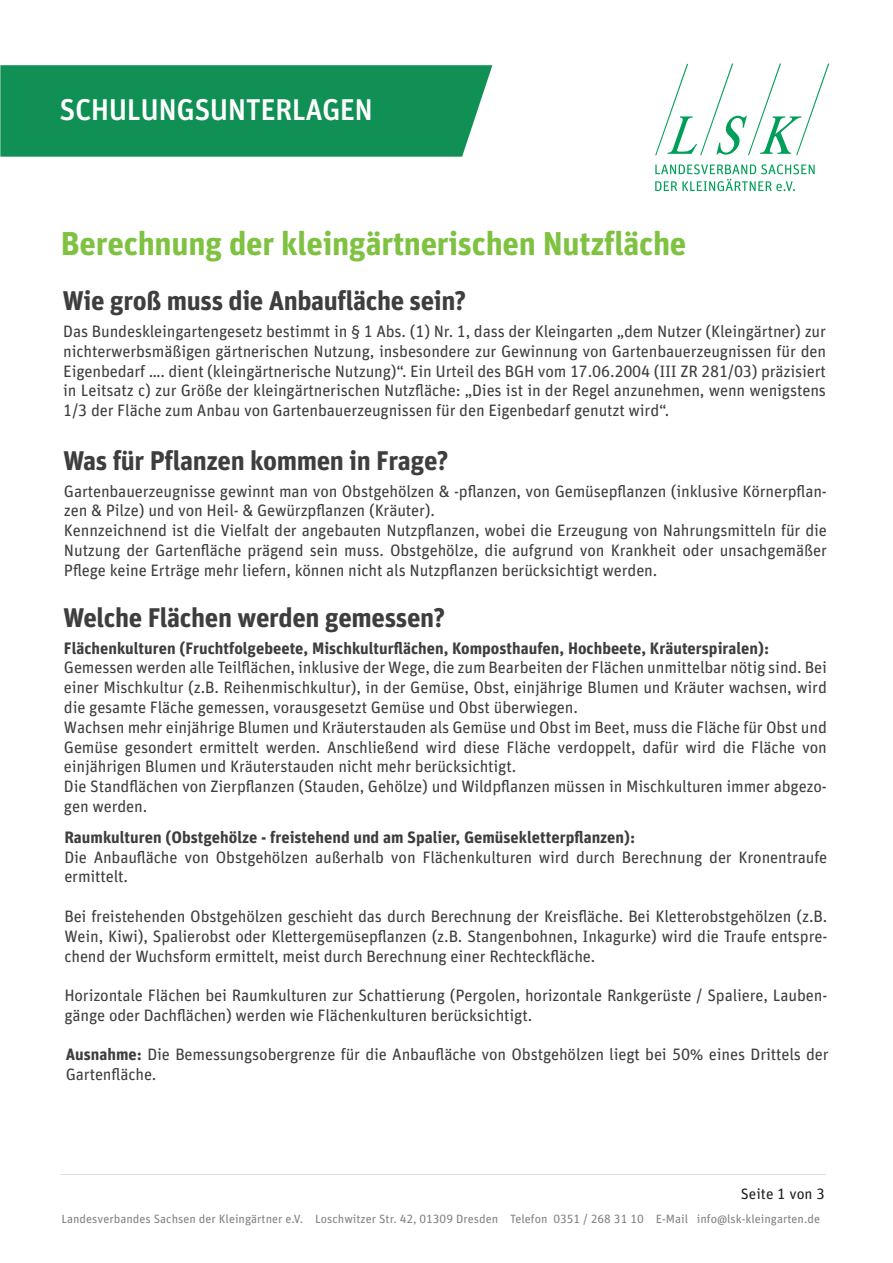
<style>
.page{position:relative;width:893px;height:1263px;background:#fff}
.page>*{position:absolute;margin:0;border:0;box-sizing:border-box;transform-origin:0 0}
.t1{font:700 33px "FF Unit Pro";letter-spacing:-.01em;color:#7fc241}
.t2{font:500 30px "FF Unit Pro";letter-spacing:-.02em;color:#fff}
.t3{font:700 27px "FF Unit Pro";letter-spacing:-.015em;color:#3e3e3f}
.t4{font:16.5px/19.8px "FF Unit Pro";letter-spacing:-.01em;color:#3e3e3f}
.t5{font:700 16.5px "FF Unit Pro";color:#3e3e3f}
.t6{font:15px "FF Unit Pro";color:#231f20}
.t7{font:12px "FF Unit Pro";color:#808285}
.s1{font-weight:700}
</style>
<div class="page">
<svg style="left:655px;top:164px;width:160px;height:27px"></svg>
<svg style="left:655px;top:64px;width:174px;height:91px"></svg>
<div style="left:0;top:65px;width:492px;height:92px;background:#109054"></div>
<h2 class="t2" style="left:60px;top:93px;width:315px">SCHULUNGSUNTERLAGEN</h2>
<h1 class="t1" style="left:61px;top:230px;width:627px">Berechnung der kleingärtnerischen Nutzfläche</h1>
<h3 class="t3" style="left:62px;top:290px;width:405px">Wie groß muss die Anbaufläche sein?</h3>
<p class="t4" style="left:63px;top:323px;width:764px;text-align:justify">Das Bundeskleingartengesetz bestimmt in § 1 Abs. (1) Nr. 1, dass der Kleingarten „dem Nutzer (Kleingärtner) zur nichterwerbsmäßigen gärtnerischen Nutzung, insbesondere zur Gewinnung von Gartenbauerzeugnissen für den Eigenbedarf …. dient (kleingärtnerische Nutzung)“. Ein Urteil des BGH vom 17.06.2004 (III ZR 281/03) präzisiert in Leitsatz c) zur Größe der kleingärtnerischen Nutzfläche: „Dies ist in der Regel anzunehmen, wenn wenigstens 1/3 der Fläche zum Anbau von Gartenbauerzeugnissen für den Eigenbedarf genutzt wird“.</p>
<h3 class="t3" style="left:63px;top:450px;width:387px">Was für Pflanzen kommen in Frage?</h3>
<p class="t4" style="left:64px;top:482px;width:764px">Gartenbauerzeugnisse gewinnt man von Obstgehölzen &amp; -pflanzen, von Gemüsepflanzen (inklusive Körnerpflan&shy;zen &amp; Pilze) und von Heil- &amp; Gewürzpflanzen (Kräuter).<br>Kennzeichnend ist die Vielfalt der angebauten Nutzpflanzen, wobei die Erzeugung von Nahrungsmitteln für die Nutzung der Gartenfläche prägend sein muss. Obstgehölze, die aufgrund von Krankheit oder unsachgemäßer Pflege keine Erträge mehr liefern, können nicht als Nutzpflanzen berücksichtigt werden.</p>
<h3 class="t3" style="left:63px;top:607px;width:384px">Welche Flächen werden gemessen?</h3>
<p class="t5" style="left:64px;top:641px;width:707px">Flächenkulturen (Fruchtfolgebeete, Mischkulturflächen, Komposthaufen, Hochbeete, Kräuterspiralen):</p>
<p class="t4" style="left:64px;top:659px;width:764px">Gemessen werden alle Teilflächen, inklusive der Wege, die zum Bearbeiten der Flächen unmittelbar nötig sind. Bei einer Mischkultur (z.B. Reihenmischkultur), in der Gemüse, Obst, einjährige Blumen und Kräuter wachsen, wird die gesamte Fläche gemessen, vorausgesetzt Gemüse und Obst überwiegen.<br>Wachsen mehr einjährige Blumen und Kräuterstauden als Gemüse und Obst im Beet, muss die Fläche für Obst und Gemüse gesondert ermittelt werden. Anschließend wird diese Fläche verdoppelt, dafür wird die Fläche von einjährigen Blumen und Kräuterstauden nicht mehr berücksichtigt.<br>Die Standflächen von Zierpflanzen (Stauden, Gehölze) und Wildpflanzen müssen in Mischkulturen immer abgezo&shy;gen werden.</p>
<p class="t5" style="left:64px;top:831px;width:572px">Raumkulturen (Obstgehölze - freistehend und am Spalier, Gemüsekletterpflanzen):</p>
<p class="t4" style="left:64px;top:848px;width:764px">Die Anbaufläche von Obstgehölzen außerhalb von Flächenkulturen wird durch Berechnung der Kronentraufe ermittelt.</p>
<p class="t4" style="left:64px;top:908px;width:764px;text-align:justify">Bei freistehenden Obstgehölzen geschieht das durch Berechnung der Kreisfläche. Bei Kletterobstgehölzen (z.B.<br>Wein, Kiwi), Spalierobst oder Klettergemüsepflanzen (z.B. Stangenbohnen, Inkagurke) wird die Traufe entspre&shy;chend der Wuchsform ermittelt, meist durch Berechnung einer Rechteckfläche.</p>
<p class="t4" style="left:64px;top:987px;width:764px">Horizontale Flächen bei Raumkulturen zur Schattierung (Pergolen, horizontale Rankgerüste / Spaliere, Lauben&shy;gänge oder Dachflächen) werden wie Flächenkulturen berücksichtigt.</p>
<p class="t4" style="left:66px;top:1046px;width:764px"><span class="s1">Ausnahme:</span> Die Bemessungsobergrenze für die Anbaufläche von Obstgehölzen liegt bei 50% eines Drittels der<br>Gartenfläche.</p>
<p class="t6" style="left:741px;top:1188px;width:85px">Seite 1 von 3</p>
<p class="t7" style="left:61px;top:1214px;width:760px">Landesverbandes Sachsen der Kleingärtner e.V. Loschwitzer Str. 42, 01309 Dresden Telefon 0351 / 268 31 10 E-Mail info@lsk-kleingarten.de</p>
</div>
